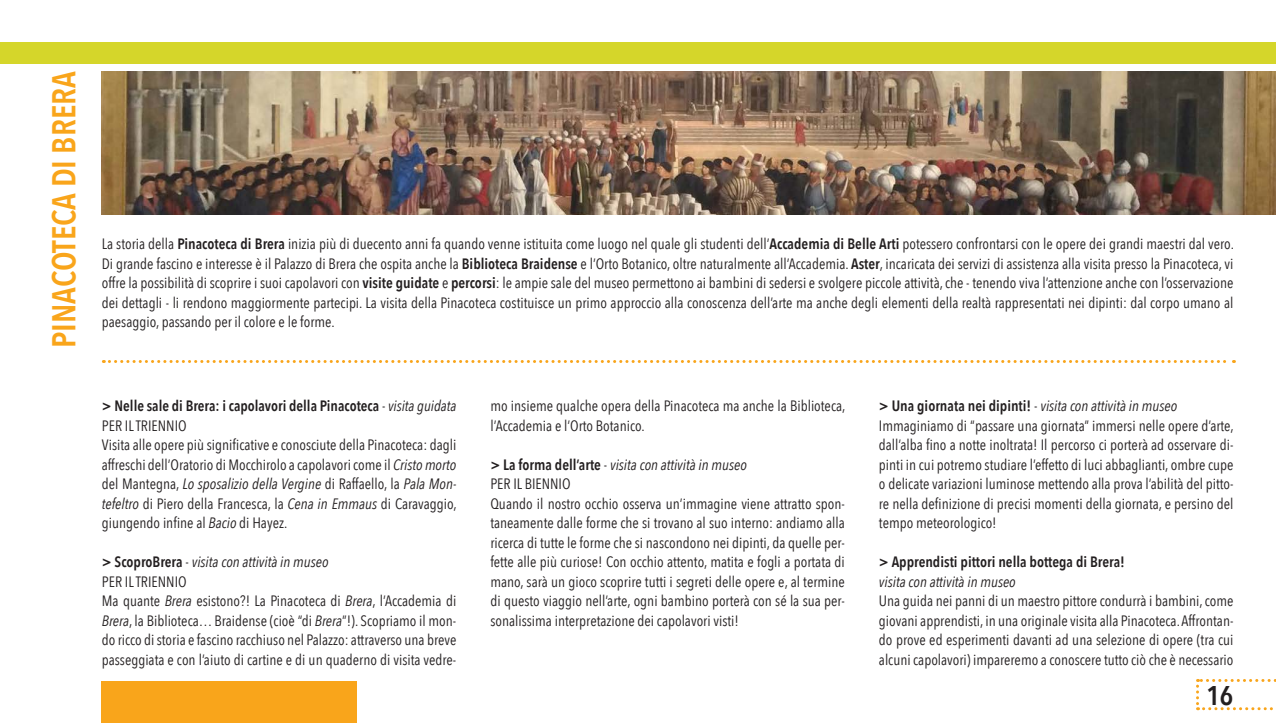
<style>
.page{position:relative;width:1276px;height:723px;background:#fff}
.page>*{position:absolute;margin:0;border:0;box-sizing:border-box;transform-origin:0 0}
.t1{font:600 33px "Avenir Next Condensed";color:#f9a51b}
.t2{font:600 27px "Avenir Next Condensed";color:#231f20}
.t3{font:15px/19.5px "Avenir Next Condensed";color:#231f20}
.t4{font:600 15px "Avenir Next Condensed";color:#231f20}
.t5{font:italic 15px "Avenir Next Condensed";color:#231f20}
.s1{font-weight:600}
.s2{font-style:italic}
</style>
<div class="page">
<img style="left:102px;top:71px;width:1174px;height:143px">
<div style="left:0;top:43px;width:1276px;height:21px;background:#d5d62a"></div>
<div style="left:102px;top:681px;width:255px;height:42px;background:#f9a51b"></div>
<svg style="left:103px;top:360px;width:1131px;height:3px"></svg>
<svg style="left:1196px;top:679px;width:80px;height:31px"></svg>
<h1 class="t1" style="left:35px;top:348px;width:278px;rotate:-90deg">PINACOTECA DI BRERA</h1>
<p class="t3" style="left:102px;top:234px;width:1133px;text-align:justify">La storia della <span class="s1">Pinacoteca di Brera</span> inizia più di duecento anni fa quando venne istituita come luogo nel quale gli studenti dell’<span class="s1">Accademia di Belle Arti</span> potessero confrontarsi con le opere dei grandi maestri dal vero.<br>Di grande fascino e interesse è il Palazzo di Brera che ospita anche la <span class="s1">Biblioteca Braidense</span> e l’Orto Botanico, oltre naturalmente all’Accademia. <span class="s1">Aster</span>, incaricata dei servizi di assistenza alla visita presso la Pinacoteca, vi offre la possibilità di scoprire i suoi capolavori con <span class="s1">visite guidate</span> e <span class="s1">percorsi</span>: le ampie sale del museo permettono ai bambini di sedersi e svolgere piccole attività, che - tenendo viva l’attenzione anche con l’osservazione dei dettagli - li rendono maggiormente partecipi. La visita della Pinacoteca costituisce un primo approccio alla conoscenza dell’arte ma anche degli elementi della realtà rappresentati nei dipinti: dal corpo umano al paesaggio, passando per il colore e le forme.</p>
<p class="t3" style="left:102px;top:395px;width:356px"><span class="s1">&gt; Nelle sale di Brera: i capolavori della Pinacoteca</span> - <span class="s2">visita guidata </span>PER IL TRIENNIO<br>Visita alle opere più significative e conosciute della Pinacoteca: dagli affreschi dell’Oratorio di Mocchirolo a capolavori come il <span class="s2">Cristo morto </span>del Mantegna, <span class="s2">Lo sposalizio della Vergine</span> di Raffaello, la <span class="s2">Pala Mon&shy;tefeltro</span> di Piero della Francesca, la <span class="s2">Cena in Emmaus</span> di Caravaggio, giungendo infine al <span class="s2">Bacio</span> di Hayez.</p>
<p class="t3" style="left:102px;top:551px;width:356px"><span class="s1">&gt; ScoproBrera</span> - <span class="s2">visita con attività in museo<br></span>PER IL TRIENNIO<br>Ma quante <span class="s2">Brera</span> esistono?! La Pinacoteca di <span class="s2">Brera</span>, l’Accademia di <span class="s2">Brera</span>, la Biblioteca… Braidense (cioè “di <span class="s2">Brera</span>”!). Scopriamo il mon&shy;do ricco di storia e fascino racchiuso nel Palazzo: attraverso una breve passeggiata e con l’aiuto di cartine e di un quaderno di visita vedre-</p>
<p class="t3" style="left:490px;top:395px;width:356px">mo insieme qualche opera della Pinacoteca ma anche la Biblioteca, l’Accademia e l’Orto Botanico.</p>
<p class="t3" style="left:490px;top:454px;width:356px"><span class="s1">&gt; La forma dell’arte</span> - <span class="s2">visita con attività in museo<br></span>PER IL BIENNIO<br>Quando il nostro occhio osserva un’immagine viene attratto spon&shy;taneamente dalle forme che si trovano al suo interno: andiamo alla ricerca di tutte le forme che si nascondono nei dipinti, da quelle per&shy;fette alle più curiose! Con occhio attento, matita e fogli a portata di mano, sarà un gioco scoprire tutti i segreti delle opere e, al termine di questo viaggio nell’arte, ogni bambino porterà con sé la sua per&shy;sonalissima interpretazione dei capolavori visti!</p>
<p class="t3" style="left:879px;top:395px;width:356px"><span class="s1">&gt; Una giornata nei dipinti!</span> - <span class="s2">visita con attività in museo </span>Immaginiamo di “passare una giornata” immersi nelle opere d’arte, dall’alba fino a notte inoltrata! Il percorso ci porterà ad osservare di&shy;pinti in cui potremo studiare l’effetto di luci abbaglianti, ombre cupe o delicate variazioni luminose mettendo alla prova l’abilità del pitto&shy;re nella definizione di precisi momenti della giornata, e persino del tempo meteorologico!</p>
<p class="t4" style="left:879px;top:549px;width:247px">&gt; Apprendisti pittori nella bottega di Brera!</p>
<p class="t5" style="left:879px;top:572px;width:138px">visita con attività in museo</p>
<p class="t3" style="left:879px;top:590px;width:356px;text-align:justify">Una guida nei panni di un maestro pittore condurrà i bambini, come giovani apprendisti, in una originale visita alla Pinacoteca. Affrontan&shy;do prove ed esperimenti davanti ad una selezione di opere (tra cui alcuni capolavori) impareremo a conoscere tutto ciò che è necessario</p>
<h2 class="t2" style="left:1206px;top:672px;width:28px">16</h2>
</div>
